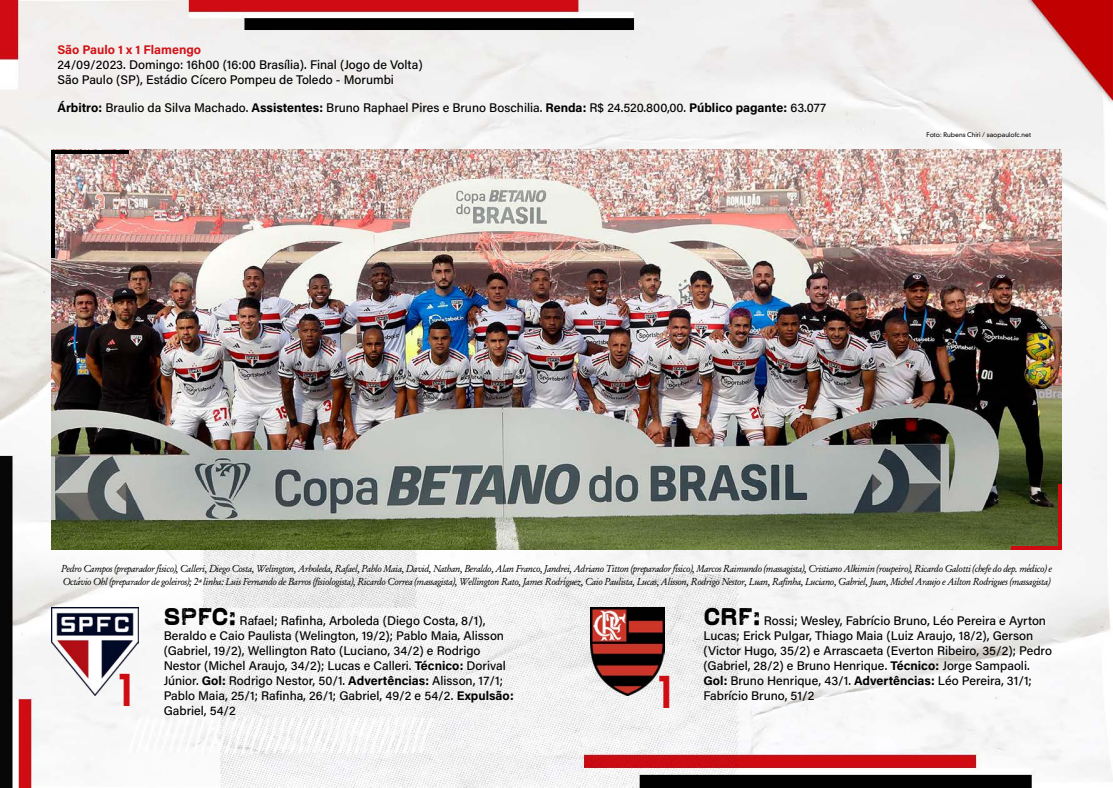
<style>
.page{position:relative;width:1113px;height:788px;background:#fff}
.page>*{position:absolute;margin:0;border:0;box-sizing:border-box;transform-origin:0 0}
.t1{font:600 43.75px "Avant Garde";color:#d00c13}
.t2{font:500 12.5px/15px "Acumin Pro";color:#000}
.t3{font:700 12.5px "Acumin Pro";color:#d11317}
.t4{font:10.62px/12.8px "Alexander";letter-spacing:-.03em;color:#000}
.t5{font:300 6.25px "DIN Neuzeit Grotesk Std";color:#000}
.s1{font-weight:700}
.s2{font-family:"Coldharbour Gothic W00";font-weight:400;font-size:25px}
</style>
<div class="page">
<img style="left:0;top:0;width:1112px;height:788px">
<img style="left:51px;top:150px;width:1010px;height:399px">
<hr style="left:51px;top:150px;width:4px;height:107px;background:#000">
<hr style="left:51px;top:150px;width:78px;height:4px;background:#000">
<svg style="left:1011px;top:545px;width:47px;height:4px"></svg>
<hr style="left:1058px;top:483px;width:3px;height:66px;background:#d00c13">
<img style="left:591px;top:607px;width:74px;height:88px">
<img style="left:51px;top:607px;width:88px;height:88px">
<p class="t3" style="left:57px;top:41px;width:145px">São Paulo 1 x 1 Flamengo</p>
<p class="t2" style="left:57px;top:57px;width:367px">24/09/2023. Domingo: 16h00 (16:00 Brasília). Final (Jogo de Volta)<br>São Paulo (SP), Estádio Cícero Pompeu de Toledo - Morumbi</p>
<p class="t2" style="left:57px;top:99px;width:770px"><span class="s1">Árbitro:</span> Braulio da Silva Machado. <span class="s1">Assistentes:</span> Bruno Raphael Pires e Bruno Boschilia. <span class="s1">Renda:</span> R$ 24.520.800,00. <span class="s1">Público pagante:</span> 63.077</p>
<p class="t5" style="left:926px;top:131px;width:106px">Foto: Rubens Chiri / saopaulofc.net</p>
<p class="t4" style="left:61px;top:562px;width:992px">Pedro Campos (preparador físico), Calleri, Diego Costa, Welington, Arboleda, Rafael, Pablo Maia, David, Nathan, Beraldo, Alan Franco, Jandrei, Adriano Titton (preparador físico), Marcos Raimundo (massagista), Cristiano Alkimin (roupeiro), Ricardo Galotti (chefe do dep. médico) e<br>Octávio Ohl (preparador de goleiros); 2ª linha: Luis Fernando de Barros (fisiologista), Ricardo Correa (massagista), Wellington Rato, James Rodríguez, Caio Paulista, Lucas, Alisson, Rodrigo Nestor, Luan, Rafinha, Luciano, Gabriel, Juan, Michel Araujo e Ailton Rodrigues (massagista)</p>
<p class="t2" style="left:164px;top:612px;width:351px"><span class="s2">SPFC:</span> Rafael; Rafinha, Arboleda (Diego Costa, 8/1), Beraldo e Caio Paulista (Welington, 19/2); Pablo Maia, Alisson (Gabriel, 19/2), Wellington Rato (Luciano, 34/2) e Rodrigo Nestor (Michel Araujo, 34/2); Lucas e Calleri. <span class="s1">Técnico:</span> Dorival Júnior. <span class="s1">Gol:</span> Rodrigo Nestor, 50/1. <span class="s1">Advertências:</span> Alisson, 17/1; Pablo Maia, 25/1; Rafinha, 26/1; Gabriel, 49/2 e 54/2. <span class="s1">Expulsão:<br></span>Gabriel, 54/2</p>
<p class="t2" style="left:703px;top:612px;width:350px"><span class="s2">CRF:</span> Rossi; Wesley, Fabrício Bruno, Léo Pereira e Ayrton Lucas; Erick Pulgar, Thiago Maia (Luiz Araujo, 18/2), Gerson (Victor Hugo, 35/2) e Arrascaeta (Everton Ribeiro, 35/2); Pedro (Gabriel, 28/2) e Bruno Henrique. <span class="s1">Técnico:</span> Jorge Sampaoli.<br><span class="s1">Gol:</span> Bruno Henrique, 43/1. <span class="s1">Advertências:</span> Léo Pereira, 31/1; Fabrício Bruno, 51/2</p>
<h1 class="t1" style="left:114px;top:661px;width:26px">1</h1>
<h1 class="t1" style="left:653px;top:663px;width:26px">1</h1>
</div>
